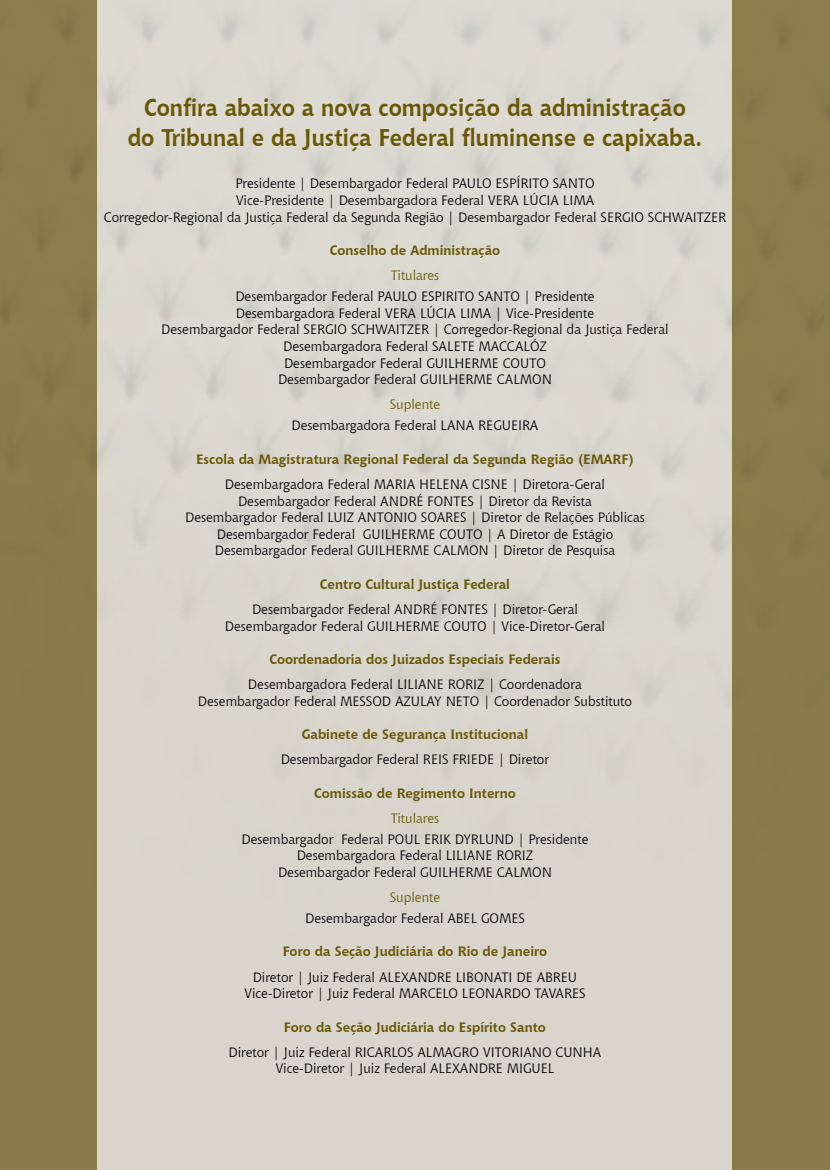
<style>
.page{position:relative;width:830px;height:1170px;background:#fff}
.page>*{position:absolute;margin:0;border:0;box-sizing:border-box;transform-origin:0 0}
.t1{font:700 24px/30px "Chianti BT";color:#685705;text-align:center;scale:.93 1}
.t2{font:13.5px/16.6px "Chianti BT";color:#000}
.t3{font:700 13.5px "Chianti BT";color:#685705}
.t4{font:13.5px "Chianti BT";color:#685705}
</style>
<div class="page">
<img style="left:0;top:0;width:829px;height:1169px">
<h1 class="t1" style="left:128px;top:91px;width:619px">Confira abaixo a nova composição da administração do Tribunal e da Justiça Federal fluminense e capixaba.</h1>
<p class="t2" style="left:235px;top:175px;width:293px">Presidente | Desembargador Federal Paulo Espírito</p>
<p class="t2" style="left:552px;top:175px;width:17px">Santo</p>
<p class="t2" style="left:236px;top:191px;width:311px">Vice-Presidente | Desembargadora Federal Ve ra Lúcia</p>
<p class="t2" style="left:104px;top:191px;width:511px;text-indent:459px">Lima<br>Corregedor-Regional da Justiça Federal da Segunda Região | Desembargador Federal Sergio</p>
<p class="t2" style="left:647px;top:208px;width:16px">Schwait</p>
<p class="t2" style="left:703px;top:208px;width:16px">zer</p>
<p class="t3" style="left:329px;top:240px;width:172px">Conselho de Administração</p>
<p class="t4" style="left:390px;top:266px;width:50px">Titulares</p>
<p class="t2" style="left:235px;top:287px;width:200px">Desembargador Federal Paulo Espirito</p>
<p class="t2" style="left:478px;top:287px;width:17px">Santo</p>
<p class="t2" style="left:523px;top:287px;width:72px">| Presidente</p>
<p class="t2" style="left:236px;top:304px;width:208px">Desembargadora Federal Ve ra Lúcia</p>
<p class="t2" style="left:460px;top:304px;width:16px">Lima</p>
<p class="t2" style="left:495px;top:304px;width:100px">| Vice-Presidente</p>
<p class="t2" style="left:161px;top:321px;width:157px">Desembargador Federal Sergio</p>
<p class="t2" style="left:351px;top:321px;width:16px">Schwait</p>
<p class="t2" style="left:283px;top:321px;width:387px;text-indent:124px">zer | Corregedor-Regional da Justiça Federal<br>Desembargadora Federal Salete</p>
<p class="t2" style="left:478px;top:337px;width:21px">Maccal</p>
<p class="t2" style="left:530px;top:337px;width:18px">óz</p>
<p class="t2" style="left:284px;top:354px;width:263px">Desembargador Federal Guilhe rme Couto</p>
<p class="t2" style="left:278px;top:371px;width:237px">Desembargador Federal Guilhe rme Calm</p>
<p class="t2" style="left:532px;top:371px;width:21px">on</p>
<p class="t4" style="left:389px;top:395px;width:52px">Suplente</p>
<p class="t2" style="left:291px;top:417px;width:166px">Desembargadora Federal Lana</p>
<p class="t2" style="left:478px;top:417px;width:41px">Regueira</p>
<p class="t3" style="left:196px;top:449px;width:439px">Escola da Magistratura Regional Federal da Segunda Região (EMARF)</p>
<p class="t2" style="left:225px;top:475px;width:203px">Desembargadora Federal Maria Hele</p>
<p class="t2" style="left:449px;top:475px;width:157px">na Cis ne | Diretora-Geral</p>
<p class="t2" style="left:238px;top:492px;width:161px">Desembargador Federal Andr</p>
<p class="t2" style="left:416px;top:492px;width:27px">é Fontes</p>
<p class="t2" style="left:477px;top:492px;width:115px">| Diretor da Revista</p>
<p class="t2" style="left:185px;top:508px;width:191px">Desembargador Federal Lui z Antonio</p>
<p class="t2" style="left:421px;top:508px;width:16px">Soares</p>
<p class="t2" style="left:215px;top:508px;width:431px;text-indent:256px">| Diretor de Relações Públicas<br>Desembargador Federal Guilhe rme Couto | A Diretor de Estágio<br>Desembargador Federal Guilhe rme Calm</p>
<p class="t2" style="left:469px;top:542px;width:147px">on | Diretor de Pesquisa</p>
<p class="t3" style="left:320px;top:574px;width:191px">Centro Cultural Justiça Federal</p>
<p class="t2" style="left:252px;top:600px;width:161px">Desembargador Federal Andr</p>
<p class="t2" style="left:430px;top:600px;width:27px">é Fontes</p>
<p class="t2" style="left:225px;top:600px;width:381px;text-indent:267px">| Diretor-Geral<br>Desembargador Federal Guilhe rme Couto | Vice-Diretor-Geral</p>
<p class="t3" style="left:269px;top:649px;width:292px">Coordenadoria dos Juizados Especiais Federais</p>
<p class="t2" style="left:248px;top:675px;width:163px">Desembargadora Federal Liliane</p>
<p class="t2" style="left:198px;top:675px;width:435px;text-indent:250px">Roriz | Coordenadora<br>Desembargador Federal Messod Azulay Neto | Coordenador Substituto</p>
<p class="t3" style="left:301px;top:724px;width:228px">Gabinete de Segurança Institucional</p>
<p class="t2" style="left:280px;top:750px;width:186px">Desembargador Federal Reis Friede</p>
<p class="t2" style="left:498px;top:750px;width:53px">| Diretor</p>
<p class="t3" style="left:314px;top:783px;width:203px">Comissão de Regimento Interno</p>
<p class="t4" style="left:390px;top:808px;width:50px">Titulares</p>
<p class="t2" style="left:296px;top:830px;width:293px;text-indent:-55px">Desembargador Federal Poul Eri k Dyrlund | Presidente<br>Desembargadora Federal Liliane</p>
<p class="t2" style="left:278px;top:846px;width:256px;text-indent:218px">Rori z<br>Desembargador Federal Guilhe rme Calm</p>
<p class="t2" style="left:532px;top:863px;width:21px">on</p>
<p class="t4" style="left:389px;top:888px;width:52px">Suplente</p>
<p class="t2" style="left:305px;top:909px;width:203px">Desembargador Federal Abel Gomes</p>
<p class="t3" style="left:283px;top:942px;width:266px">Foro da Seção Judiciária do Rio de Janeiro</p>
<p class="t2" style="left:252px;top:967px;width:166px">Diretor | Juiz Federal Alexandre</p>
<p class="t2" style="left:455px;top:967px;width:15px">Libonati</p>
<p class="t2" style="left:244px;top:967px;width:335px;text-align:right">de Abreu<br>Vice-Diretor | Juiz Federal Marcelo Leonardo Tavares</p>
<p class="t3" style="left:284px;top:1017px;width:263px">Foro da Seção Judiciária do Espírito Santo</p>
<p class="t2" style="left:228px;top:1043px;width:134px">Diretor | Juiz Federal Rica</p>
<p class="t2" style="left:383px;top:1043px;width:52px">rlos Almag</p>
<p class="t2" style="left:275px;top:1043px;width:325px;text-indent:186px">ro Vitoriano Cunha<br>Vice-Diretor | Juiz Federal Alexandre Miguel</p>
</div>
